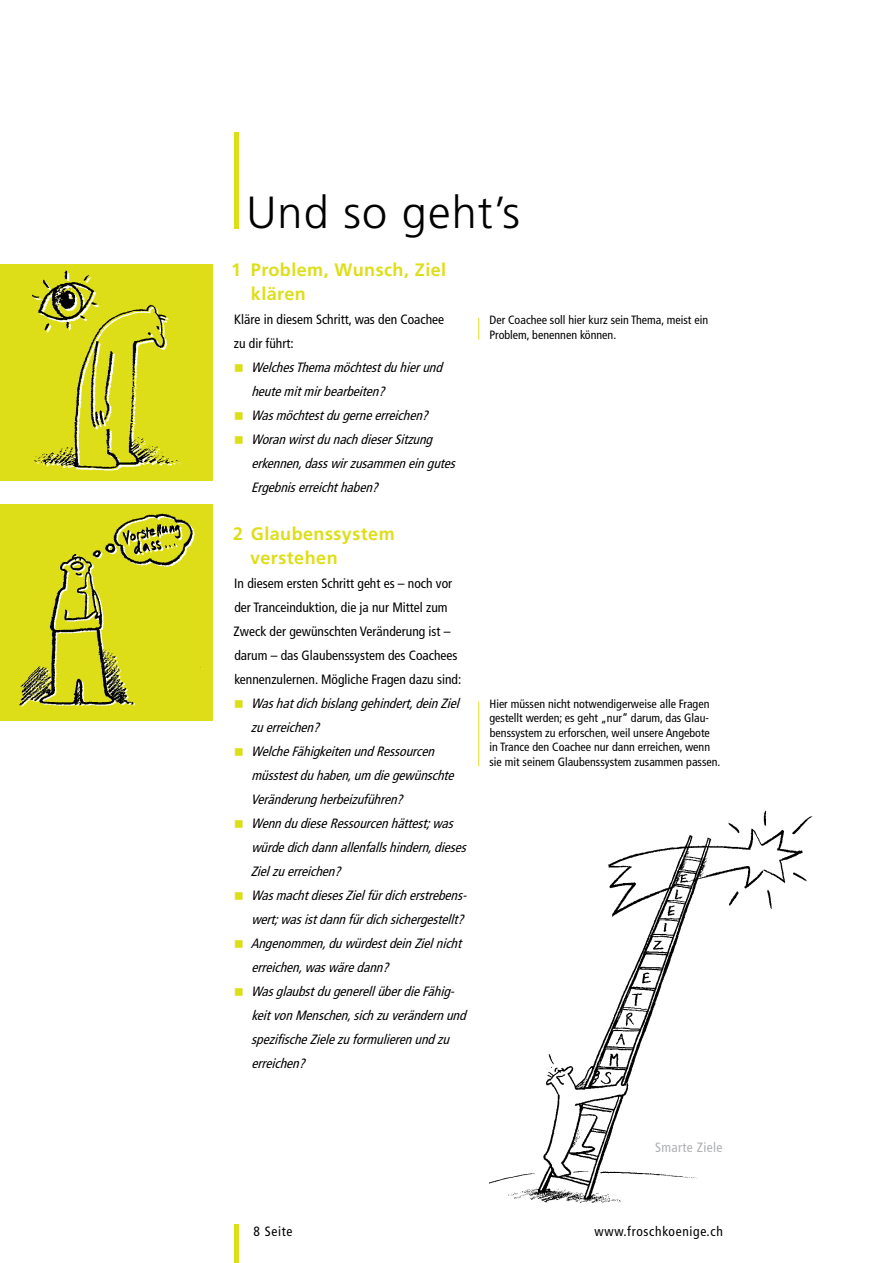
<style>
.page{position:relative;width:893px;height:1263px;background:#fff}
.page>*{position:absolute;margin:0;border:0;box-sizing:border-box;transform-origin:0 0}
.t1{font:300 45px "Frutiger LT Std";letter-spacing:.025em;color:#000}
.t2{font:700 18px/24px "Frutiger LT Std";letter-spacing:.025em;color:#dede18}
.t3{font:italic condensed 13.5px/24px "Frutiger LT Std";color:#000}
.t4{font:condensed 13.5px/24px "Frutiger LT Std";color:#000}
.t5{font:condensed 13.5px "Frutiger LT Std";letter-spacing:.05em;color:#000}
.t6{font:condensed 13.5px "Frutiger LT Std";letter-spacing:.025em;color:#aeafb2}
.t7{font:condensed 12px/14.4px "Frutiger LT Std";color:#000}
</style>
<div class="page">
<hr style="left:478px;top:701px;width:1px;height:65px;background:#dede18">
<div style="left:234px;top:1224px;width:5px;height:39px;background:#dede18"></div>
<img style="left:489px;top:810px;width:324px;height:393px">
<div style="left:234px;top:132px;width:5px;height:96px;background:#dede18"></div>
<div style="left:0;top:264px;width:212px;height:216px;background:#dede18"></div>
<svg style="left:478px;top:318px;width:1px;height:22px"></svg>
<img style="left:32px;top:270px;width:149px;height:201px">
<img style="left:0;top:504px;width:213px;height:217px">
<h1 class="t1" style="left:246px;top:187px;width:275px">Und so geht’s</h1>
<h2 class="t2" style="left:251px;top:258px;width:197px;text-indent:-20px">1 Problem, Wunsch, Ziel klären</h2>
<p class="t4" style="left:234px;top:307px;width:212px">Kläre in diesem Schritt, was den Coachee zu dir führt:</p>
<p class="t3" style="left:251px;top:355px;width:209px">WelchesThemamöchtestduhierund heutemitmirbearbeiten?<br>Wasmöchtestdugerneerreichen?<br>WoranwirstdunachdieserSitzung erkennen,dasswirzusammeneingutes<br>Ergebniserreichthaben?</p>
<h2 class="t2" style="left:250px;top:522px;width:146px;text-indent:-17px">2 Glaubenssystem verstehen</h2>
<p class="t4" style="left:234px;top:571px;width:229px">In diesem ersten Schritt geht es – noch vor der Tranceinduktion, die ja nur Mittel zum Zweck der gewünschten Veränderung ist – darum – das Glaubenssystem des Coachees kennenzulernen. Mögliche Fragen dazu sind:</p>
<p class="t3" style="left:251px;top:691px;width:221px">Washatdichbislanggehindert,deinZiel zuerreichen?<br>WelcheFähigkeitenundRessourcen müsstestduhaben,um diegewünschte Veränderungherbeizuführen?<br>WenndudieseRessourcenhättest;was würdedichdannallenfallshindern,dieses Zielzuerreichen?<br>WasmachtdiesesZielfürdicherstrebens&shy;wert;wasistdannfürdichsichergestellt?<br>Angenommen,duwürdestdeinZielnicht erreichen,waswäredann?<br>WasglaubstdugenerellüberdieFähig&shy;keitvonMenschen,sichzuverändernund spezifischeZielezuformulierenundzu erreichen?</p>
<p class="t7" style="left:489px;top:697px;width:233px">Hier müssen nicht notwendigerweise alle Fragen gestellt werden; es geht „nur“ darum, das Glau&shy;benssystem zu erforschen, weil unsere Angebote in Trance den Coachee nur dann erreichen, wenn sie mit seinem Glaubenssystem zusammen passen.</p>
<p class="t7" style="left:489px;top:313px;width:220px">Der Coachee soll hier kurz sein Thema, meist ein<br>Problem, benennen können.</p>
<p class="t6" style="left:655px;top:1139px;width:69px">Smarte Ziele</p>
<p class="t4" style="left:254px;top:1219px;width:40px">8 Seite</p>
<p class="t5" style="left:595px;top:1223px;width:130px">www.froschkoenige.ch</p>
</div>
